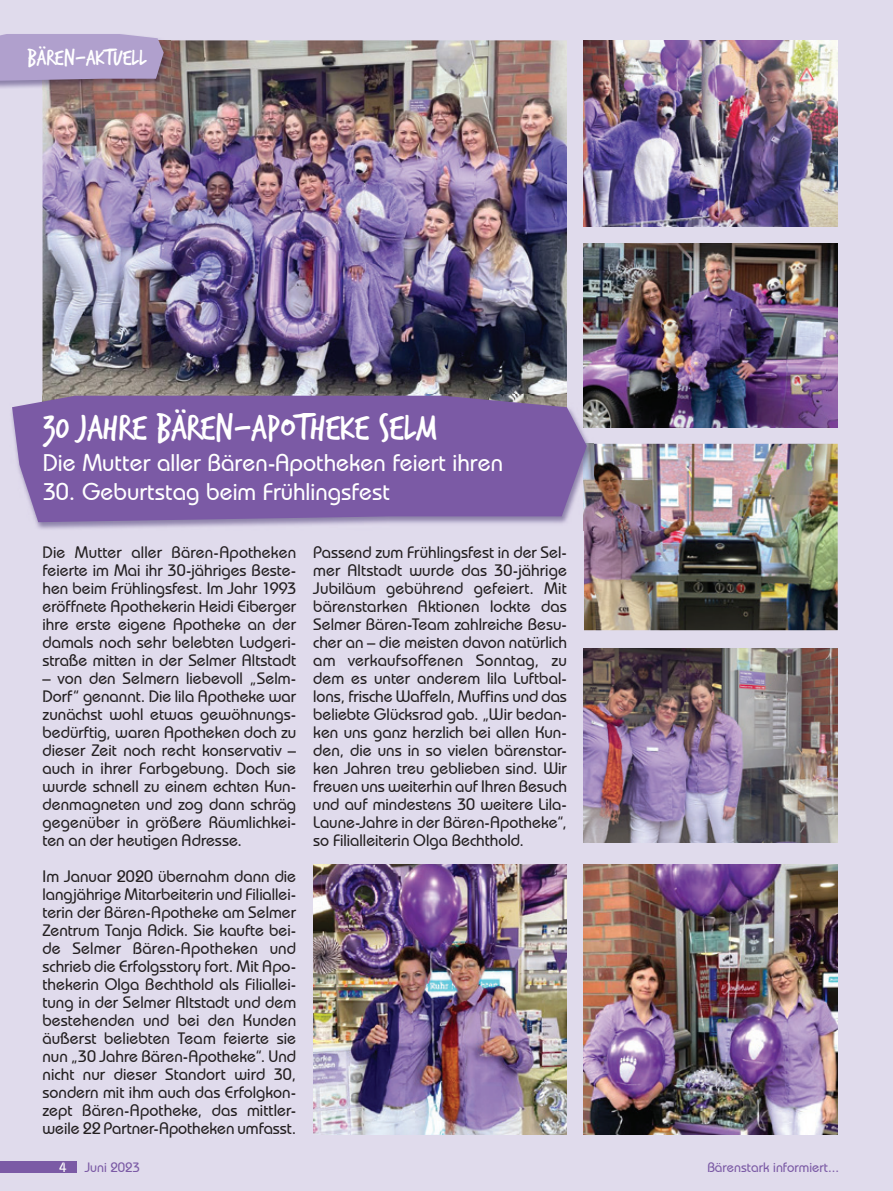
<style>
.page{position:relative;width:893px;height:1191px;background:#e0dbec}
.page>*{position:absolute;margin:0;border:0;box-sizing:border-box;transform-origin:0 0}
.t1{font:39px "Trash Hand";color:#fff}
.t2{font:500 24px "Bauhaus IT Cby BT";color:#fff}
.t3{font:24px "Trash Hand";color:#fff}
.t4{font:500 16.5px/18px "Bauhaus IT Cby BT";color:#231f20;text-align:justify}
.t5{font:500 13.5px "Bauhaus IT Cby BT";color:#7b5aa5}
.t6{font:500 13.5px "Bauhaus IT Cby BT";color:#fff}
</style>
<div class="page">
<img style="left:584px;top:864px;width:254px;height:270px">
<img style="left:313px;top:864px;width:254px;height:270px">
<img style="left:584px;top:444px;width:254px;height:186px">
<img style="left:43px;top:40px;width:524px;height:355px">
<div style="left:0;top:1161px;width:76px;height:12px;background:#7b5aa5"></div>
<img style="left:0;top:81px;width:43px;height:8px">
<img style="left:43px;top:40px;width:127px;height:49px">
<svg style="left:0;top:34px;width:164px;height:47px;background:#ad9cc7"></svg>
<img style="left:11px;top:395px;width:582px;height:135px">
<img style="left:584px;top:444px;width:9px;height:86px">
<svg style="left:12px;top:396px;width:575px;height:126px;background:#7f60a7"></svg>
<img style="left:584px;top:244px;width:254px;height:184px">
<img style="left:584px;top:648px;width:254px;height:194px">
<img style="left:584px;top:40px;width:254px;height:187px">
<h2 class="t3" style="left:28px;top:46px;width:121px">Bären-Aktuell</h2>
<h1 class="t1" style="left:43px;top:408px;width:396px">30 Jahre Bären-Apotheke Selm</h1>
<h2 class="t2" style="left:43px;top:448px;width:462px">Die Mutter aller Bären-Apotheken feiert ihren</h2>
<h2 class="t2" style="left:43px;top:477px;width:349px">30. Geburtstag beim Frühlingsfest</h2>
<p class="t4" style="left:43px;top:543px;width:255px">Die Mutter aller Bären-Apotheken feierte im Mai ihr 30-jähriges Beste&shy;hen beim Frühlingsfest. Im Jahr 1993 eröffnete Apothekerin Heidi Eiberger ihre erste eigene Apotheke an der damals noch sehr belebten Ludgeri&shy;straße mitten in der Selmer Altstadt</p>
<p class="t4" style="left:43px;top:669px;width:255px">– von den Selmern liebevoll „Selm-Dorf“ genannt. Die lila Apotheke war zunächst wohl etwas gewöhnungs&shy;bedürftig, waren Apotheken doch zu dieser Zeit noch recht konservativ – auch in ihrer Farbgebung. Doch sie wurde schnell zu einem echten Kun&shy;denmagneten und zog dann schräg gegenüber in größere Räumlichkei&shy;ten an der heutigen Adresse.</p>
<p class="t4" style="left:43px;top:867px;width:255px">Im Januar 2020 übernahm dann die langjährige Mitarbeiterin und Filiallei&shy;terin der Bären-Apotheke am Selmer Zentrum Tanja Adick. Sie kaufte bei&shy;de Selmer Bären-Apotheken und schrieb die Erfolgsstory fort. Mit Apo&shy;thekerin Olga Bechthold als Filiallei&shy;tung in der Selmer Altstadt und dem bestehenden und bei den Kunden äußerst beliebten Team feierte sie nun „30 Jahre Bären-Apotheke“. Und nicht nur dieser Standort wird 30, sondern mit ihm auch das Erfolgkon&shy;zept Bären-Apotheke, das mittler&shy;weile 22 Partner-Apotheken umfasst.</p>
<p class="t4" style="left:313px;top:543px;width:255px">Passend zum Frühlingsfest in der Sel&shy;mer Altstadt wurde das 30-jährige Jubiläum gebührend gefeiert. Mit bärenstarken Aktionen lockte das Selmer Bären-Team zahlreiche Besu&shy;cher an – die meisten davon natürlich am verkaufsoffenen Sonntag, zu dem es unter anderem lila Luftbal&shy;lons, frische Waffeln, Muffins und das beliebte Glücksrad gab. „Wir bedan&shy;ken uns ganz herzlich bei allen Kun&shy;den, die uns in so vielen bärenstar&shy;ken Jahren treu geblieben sind. Wir freuen uns weiterhin auf Ihren Besuch und auf mindestens 30 weitere Lila-Laune-Jahre in der Bären-Apotheke“, so Filialleiterin Olga Bechthold.</p>
<p class="t6" style="left:59px;top:1159px;width:9px">4</p>
<p class="t5" style="left:85px;top:1159px;width:57px">Juni 2023</p>
<p class="t5" style="left:707px;top:1159px;width:133px">Bärenstark informiert...</p>
</div>
